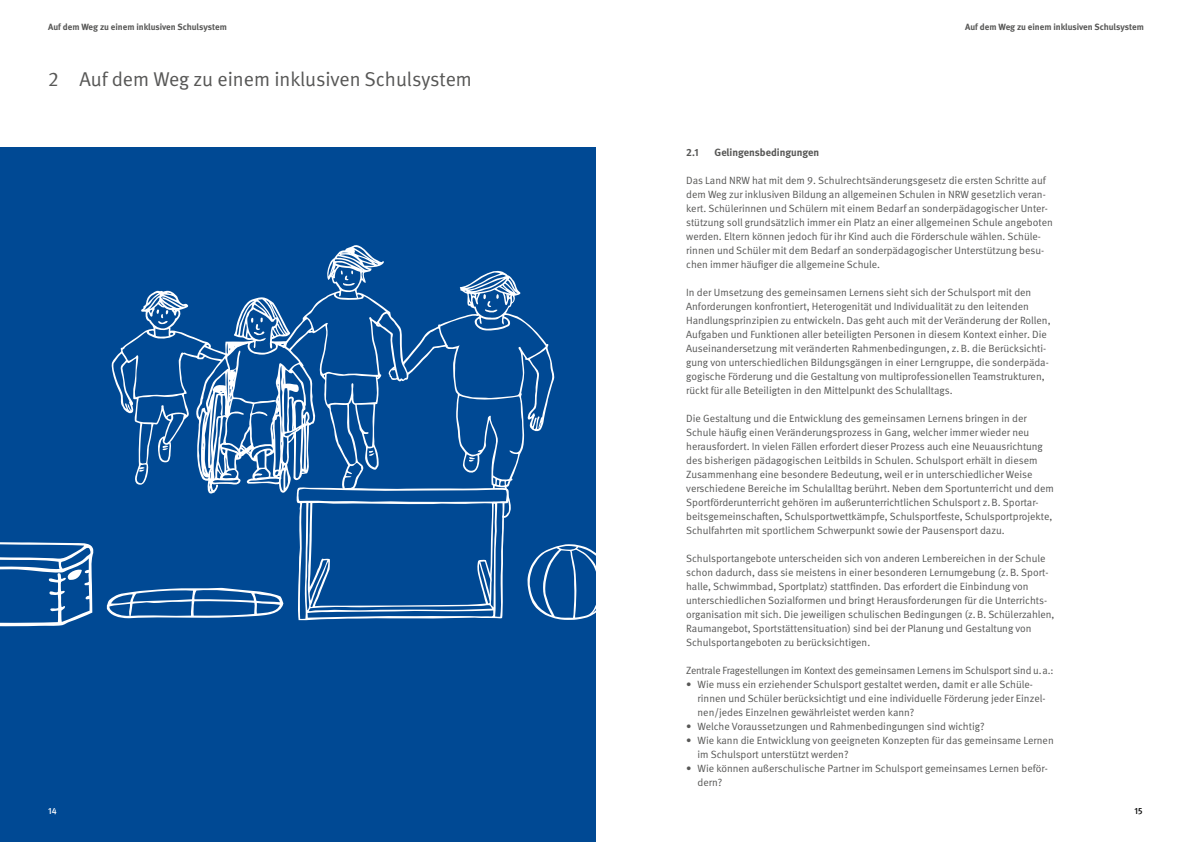
<style>
.page{position:relative;width:1191px;height:842px;background:#fff}
.page>*{position:absolute;margin:0;border:0;box-sizing:border-box;transform-origin:0 0}
.t1{font:20px "DGUV Meta";color:#575756}
.t2{font:10.5px/14px "DGUV Meta";color:#575756}
.t3{font:700 10.5px "DGUV Meta";color:#575756}
.t4{font:700 9px "DGUV Meta";color:#575756}
.t5{font:500 9px "DGUV Meta";color:#000}
.t6{font:500 9px "DGUV Meta";color:#fff}
</style>
<div class="page">
<div style="left:0;top:147px;width:595px;height:695px;background:#004994"></div>
<svg style="left:0;top:542px;width:93px;height:85px"></svg>
<svg style="left:107px;top:588px;width:176px;height:30px"></svg>
<svg style="left:111px;top:245px;width:444px;height:269px"></svg>
<svg style="left:160px;top:445px;width:8px;height:6px"></svg>
<svg style="left:296px;top:487px;width:213px;height:133px"></svg>
<svg style="left:527px;top:544px;width:69px;height:76px"></svg>
<p class="t4" style="left:48px;top:22px;width:180px">Auf dem Weg zu einem inklusiven Schulsystem</p>
<p class="t4" style="left:965px;top:22px;width:180px">Auf dem Weg zu einem inklusiven Schulsystem</p>
<h1 class="t1" style="left:48px;top:67px;width:425px">2 Auf dem Weg zu einem inklusiven Schulsystem</h1>
<p class="t6" style="left:48px;top:806px;width:10px">14</p>
<p class="t3" style="left:686px;top:146px;width:14px">2.1</p>
<p class="t3" style="left:714px;top:146px;width:106px">Gelingensbedingungen</p>
<p class="t2" style="left:686px;top:174px;width:368px">Das Land NRW hat mit dem 9. Schulrechtsänderungsgesetz die ersten Schritte auf dem Weg zur inklusiven Bildung an allgemeinen Schulen in NRW gesetzlich veran&shy;kert. Schülerinnen und Schülern mit einem Bedarf an sonderpädagogischer Unter&shy;stützung soll grundsätzlich immer ein Platz an einer allgemeinen Schule angeboten werden. Eltern können jedoch für ihr Kind auch die Förderschule wählen. Schüle&shy;rinnen und Schüler mit dem Bedarf an sonderpädagogischer Unterstützung besu&shy;chen immer häufiger die allgemeine Schule.</p>
<p class="t2" style="left:686px;top:286px;width:366px">In der Umsetzung des gemeinsamen Lernens sieht sich der Schulsport mit den Anforderungen konfrontiert, Heterogenität und Individualität zu den leitenden Handlungsprinzipien zu entwickeln. Das geht auch mit der Veränderung der Rollen, Aufgaben und Funktionen aller beteiligten Personen in diesem Kontext einher. Die Auseinandersetzung mit veränderten Rahmenbedingungen, z.B. die Berücksichti&shy;gung von unterschiedlichen Bildungsgängen in einer Lerngruppe, die sonderpäda&shy;gogische Förderung und die Gestaltung von multiprofessionellen Teamstrukturen, rückt für alle Beteiligten in den Mittelpunkt des Schulalltags.</p>
<p class="t2" style="left:686px;top:412px;width:369px">Die Gestaltung und die Entwicklung des gemeinsamen Lernens bringen in der Schule häufig einen Veränderungsprozess in Gang, welcher immer wieder neu herausfordert. In vielen Fällen erfordert dieser Prozess auch eine Neuausrichtung des bisherigen pädagogischen Leitbilds in Schulen. Schulsport erhält in diesem Zusammenhang eine besondere Bedeutung, weil er in unterschiedlicher Weise verschiedene Bereiche im Schulalltag berührt. Neben dem Sportunterricht und dem Sportförderunterricht gehören im außerunterrichtlichen Schulsport z.B. Sportar&shy;beitsgemeinschaften, Schulsportwettkämpfe, Schulsportfeste, Schulsportprojekte, Schulfahrten mit sportlichem Schwerpunkt sowie der Pausensport dazu.</p>
<p class="t2" style="left:686px;top:552px;width:370px">Schulsportangebote unterscheiden sich von anderen Lernbereichen in der Schule schon dadurch, dass sie meistens in einer besonderen Lernumgebung (z.B. Sport&shy;halle, Schwimmbad, Sportplatz) stattfinden. Das erfordert die Einbindung von unterschiedlichen Sozialformen und bringt Herausforderungen für die Unterrichts&shy;organisation mit sich. Die jeweiligen schulischen Bedingungen (z.B. Schülerzahlen, Raumangebot, Sportstättensituation) sind bei der Planung und Gestaltung von Schulsportangeboten zu berücksichtigen.</p>
<p class="t2" style="left:686px;top:664px;width:369px">Zentrale Fragestellungen im Kontext des gemeinsamen Lernens im Schulsport sind u.a.:</p>
<p class="t2" style="left:697px;top:678px;width:349px;text-indent:-11px">• Wie muss ein erziehender Schulsport gestaltet werden, damit er alle Schüle&shy;rinnen und Schüler berücksichtigt und eine individuelle Förderung jeder Einzel&shy;nen/jedes Einzelnen gewährleistet werden kann?</p>
<p class="t2" style="left:686px;top:720px;width:300px">• Welche Voraussetzungen und Rahmenbedingungen sind wichtig?</p>
<p class="t2" style="left:697px;top:734px;width:358px;text-indent:-11px">• Wie kann die Entwicklung von geeigneten Konzepten für das gemeinsame Lernen im Schulsport unterstützt werden?</p>
<p class="t2" style="left:697px;top:762px;width:352px;text-indent:-11px">• Wie können außerschulische Partner im Schulsport gemeinsames Lernen beför&shy;dern?</p>
<p class="t5" style="left:1134px;top:806px;width:10px">15</p>
</div>
